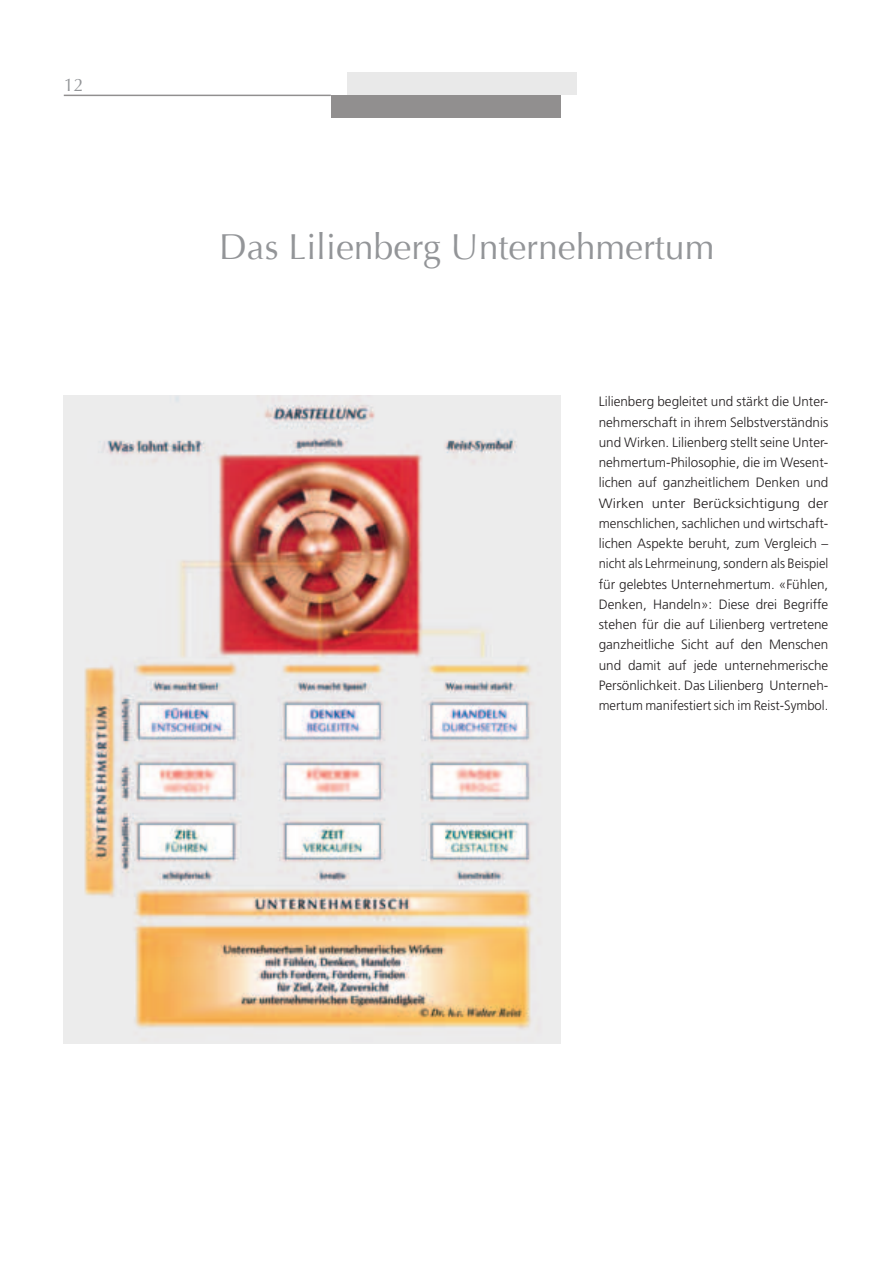
<style>
.page{position:relative;width:893px;height:1263px;background:#fff}
.page>*{position:absolute;margin:0;border:0;box-sizing:border-box;transform-origin:0 0}
.t1{font:36px "Optima";color:#939598}
.t2{font:18px "Optima";color:#939598}
.t3{font:300 13.5px/20.2px "Frutiger LT";color:#231f20;text-align:justify}
</style>
<div class="page">
<hr style="left:64px;top:95px;width:267px;height:1px;background:#231f20">
<div style="left:331px;top:95px;width:229px;height:23px;background:#918f8f"></div>
<div style="left:347px;top:72px;width:229px;height:23px;background:#e9e9e9"></div>
<img style="left:64px;top:395px;width:496px;height:648px">
<h2 class="t2" style="left:64px;top:74px;width:22px">12</h2>
<h1 class="t1" style="left:219px;top:226px;width:497px">Das Lilienberg Unternehmertum</h1>
<p class="t3" style="left:599px;top:392px;width:231px">Lilienberg begleitet und stärkt die Unter&shy;nehmerschaft in ihrem Selbstverständnis und Wirken. Lilienberg stellt seine Unter&shy;nehmertum-Philosophie, die im Wesent&shy;lichen auf ganzheitlichem Denken und Wirken unter Berücksichtigung der menschlichen, sachlichen und wirtschaft&shy;lichen Aspekte beruht, zum Vergleich – nicht als Lehrmeinung, sondern als Beispiel für gelebtes Unternehmertum. «Fühlen, Denken, Handeln»: Diese drei Begriffe stehen für die auf Lilienberg vertretene ganzheitliche Sicht auf den Menschen und damit auf jede unternehmerische Persönlichkeit. Das Lilienberg Unterneh&shy;mertum manifestiert sich im Reist-Symbol.</p>
</div>
